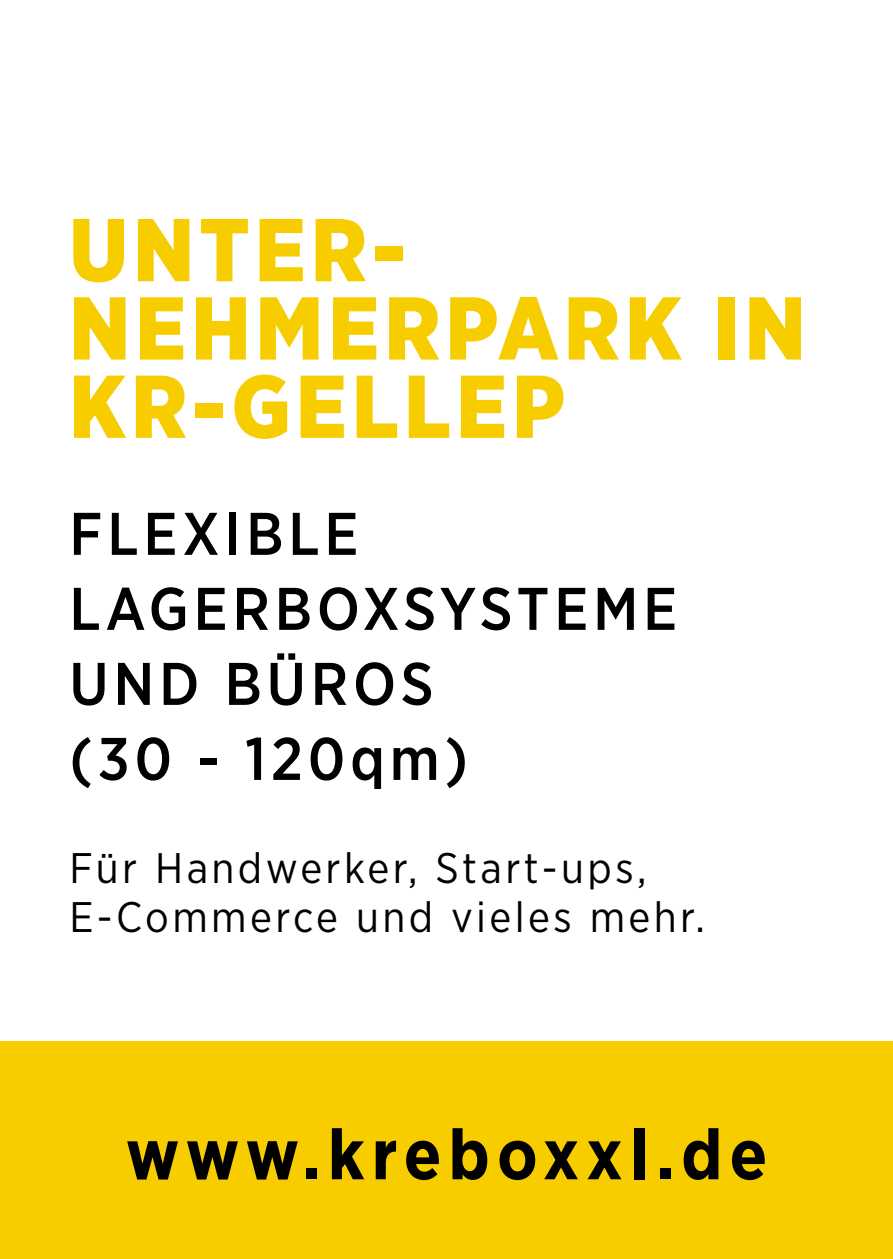
<style>
.page{position:relative;width:893px;height:1259px;background:#fff}
.page>*{position:absolute;margin:0;border:0;box-sizing:border-box;transform-origin:0 0}
.t1{font:900 88.8px/78.3px "Gotham Narrow";letter-spacing:.06em;color:#f7cd00}
.t2{font:700 70.8px "Gotham Narrow";letter-spacing:.1em;color:#000}
.t3{font:500 60px/75px "Gotham Narrow";letter-spacing:.08em;color:#000}
.t4{font:42.6px/49.2px "Gotham Narrow";letter-spacing:.08em;color:#000}
</style>
<div class="page">
<div style="left:0;top:1041px;width:893px;height:218px;background:#f7cd00"></div>
<h1 class="t1" style="left:69px;top:210px;width:738px">UNTER-<br>NEHMERPARK IN<br>KR-GELLEP</h1>
<h3 class="t3" style="left:69px;top:495px;width:609px">FLEXIBLE<br>LAGERBOXSYSTEME<br>UND BÜROS<br>(30 - 120qm)</h3>
<p class="t4" style="left:69px;top:842px;width:637px">Für Handwerker, Start-ups,<br>E-Commerce und vieles mehr.</p>
<h2 class="t2" style="left:126px;top:1109px;width:643px">www.kreboxxl.de</h2>
</div>
